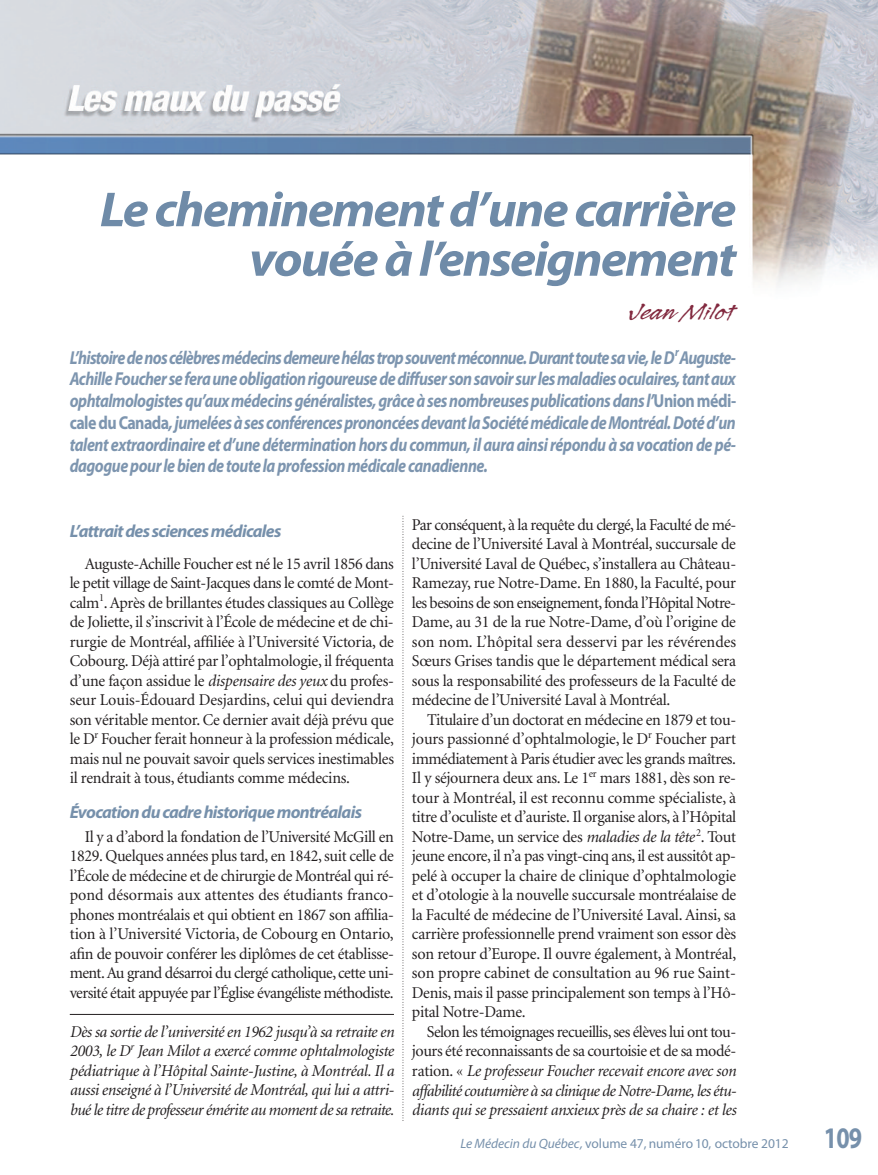
<style>
.page{position:relative;width:878px;height:1175px;background:#fff}
.page>*{position:absolute;margin:0;border:0;box-sizing:border-box;transform-origin:0 0}
.t1{font:italic 700 49.5px/49.5px "Myriad Pro";letter-spacing:-.035em;color:#6f8ba8;text-align:right;scale:1.05 1}
.t2{font:700 30px "Myriad Pro";color:#7690ab;scale:.8 1}
.t3{font:27px "Legault Std";color:#82293f;scale:1.2 1}
.t4{font:italic 700 18.75px/21.8px "Myriad Pro";letter-spacing:-.03em;color:#7d95af;text-align:justify;scale:.85 1}
.t5{font:italic 700 17.7px "Myriad Pro";letter-spacing:-.04em;color:#7690ab}
.t6{font:16.5px/19.5px "Minion";letter-spacing:-.02em;color:#231f20;text-align:justify}
.t7{font:italic 16.5px/19.5px "Minion";letter-spacing:-.025em;color:#231f20;text-align:justify}
.t8{font:13.5px "Myriad Pro";letter-spacing:-.005em;color:#7690ab}
.s1{font-style:normal}
.s2{font-style:italic}
</style>
<div class="page">
<img style="left:0;top:0;width:878px;height:285px">
<svg style="left:402px;top:516px;width:1px;height:603px"></svg>
<hr style="left:70px;top:1014px;width:324px;height:1px;background:#231f20">
<h1 class="t1" style="left:100px;top:189px;width:607px">Le cheminement d’une carrière vouée à l’enseignement</h1>
<h3 class="t3" style="left:628px;top:294px;width:92px">Jean Milot</h3>
<p class="t4" style="left:70px;top:348px;width:785px">L’histoire de nos célèbres médecins demeure hélas trop souvent méconnue. Durant toute sa vie, le D<sup>r</sup> Auguste-Achille Foucher se fera une obligation rigoureuse de diffuser son savoir sur les maladies oculaires, tant aux ophtalmologistes qu’aux médecins généralistes, grâce à ses nombreuses publications dans l’<span class="s1">Union médi&shy;cale du Canada</span>, jumelées à ses conférences prononcées devant la Société médicale de Montréal. Doté d’un talent extraordinaire et d’une détermination hors du commun, il aura ainsi répondu à sa vocation de pé&shy;dagogue pour le bien de toute la profession médicale canadienne.</p>
<p class="t5" style="left:70px;top:524px;width:213px">L’attrait des sciences médicales</p>
<p class="t6" style="left:70px;top:555px;width:326px;text-indent:15px">Auguste-Achille Foucher est né le 15 avril 1856 dans le petit village de Saint-Jacques dans le comté de Mont - calm<sup>1</sup>. Après de brillantes études classiques au Collège de Joliette, il s’inscrivit à l’École de médecine et de chi&shy;rurgie de Montréal, affiliée à l’Université Victoria, de Cobourg. Déjà attiré par l’ophtalmologie, il fréquenta d’une façon assidue le <span class="s2">dispensaire des yeux</span> du profes&shy;seur Louis-Édouard Desjardins, celui qui deviendra son véritable mentor. Ce dernier avait déjà prévu que le D<sup>r</sup> Foucher ferait honneur à la profession médicale, mais nul ne pouvait savoir quels services inestimables il rendrait à tous, étudiants comme médecins.</p>
<p class="t5" style="left:70px;top:805px;width:294px">Évocation du cadre historique montréalais</p>
<p class="t6" style="left:70px;top:828px;width:326px;text-indent:15px">Il y a d’abord la fondation de l’Université McGill en 1829. Quelques années plus tard, en 1842, suit celle de l’École de médecine et de chirurgie de Montréal qui ré&shy;pond désormais aux attentes des étudiants franco&shy;phones montréalais et qui obtient en 1867 son affilia&shy;tion à l’Université Victoria, de Cobourg en Ontario, afin de pouvoir conférer les diplômes de cet établisse&shy;ment. Au grand désarroi du clergé catholique, cette uni&shy;versité était appuyée par l’Église évangéliste méthodiste.</p>
<p class="t7" style="left:70px;top:1023px;width:326px">Dès sa sortie de l’université en 1962 jusqu’à sa retraite en 2003, le D<sup>r</sup> Jean Milot a exercé comme ophtalmologiste pédiatrique à l’Hôpital Sainte-Justine, à Mont réal. Il a aussi enseigné à l’Université de Montréal, qui lui a attri&shy;bué le titre de professeur émérite au moment de sa retraite.</p>
<p class="t6" style="left:412px;top:516px;width:326px">Par conséquent, à la requête du clergé, la Faculté de mé&shy;decine de l’Université Laval à Montréal, succursale de l’Université Laval de Québec, s’installera au Château-Ramezay, rue Notre-Dame. En 1880, la Faculté, pour les besoins de son enseignement, fonda l’Hôpital Notre-Dame, au 31 de la rue Notre-Dame, d’où l’origine de son nom. L’hôpital sera desservi par les révérendes Sœurs Grises tandis que le département médical sera sous la responsabilité des professeurs de la Faculté de médecine de l’Uni ver sité Laval à Montréal.</p>
<p class="t6" style="left:412px;top:711px;width:326px;text-indent:15px">Titulaire d’un doctorat en médecine en 1879 et tou&shy;jours passionné d’ophtalmologie, le D<sup>r</sup> Foucher part immédiatement à Paris étudier avec les grands maî tres.<br>Il y séjournera deux ans. Le 1<sup>er</sup> mars 1881, dès son re&shy;tour à Montréal, il est reconnu comme spécialiste, à titre d’oculiste et d’auriste. Il organise alors, à l’Hôpital Notre-Dame, un service des <span class="s2">maladies de la tête</span> <sup>2</sup>. Tout jeune encore, il n’a pas vingt-cinq ans, il est aussitôt ap&shy;pelé à occuper la chaire de clinique d’ophtalmologie et d’otologie à la nouvelle succursale montréalaise de la Faculté de médecine de l’Uni versité Laval. Ainsi, sa carrière professionnelle prend vraiment son essor dès son retour d’Europe. Il ouvre égale ment, à Montréal, son propre cabinet de consultation au 96 rue Saint-Denis, mais il passe principalement son temps à l’Hô - pi tal Notre-Dame.</p>
<p class="t7" style="left:412px;top:1023px;width:326px;text-indent:15px"><span class="s1">Selon les témoignages recueillis, ses élèves lui ont tou&shy;jours été reconnaissants de sa courtoisie et de sa modé&shy;ration. «</span> Le professeur Foucher recevait encore avec son affabilité coutumière à sa clinique de Notre-Dame, les étu&shy;diants qui se pressaient anxieux près de sa chaire : et les</p>
<p class="t8" style="left:460px;top:1138px;width:329px"><span class="s2">Le Médecin du Québec,</span> volume 47, numéro 10, octobre 2012</p>
<h2 class="t2" style="left:823px;top:1126px;width:49px">109</h2>
</div>
